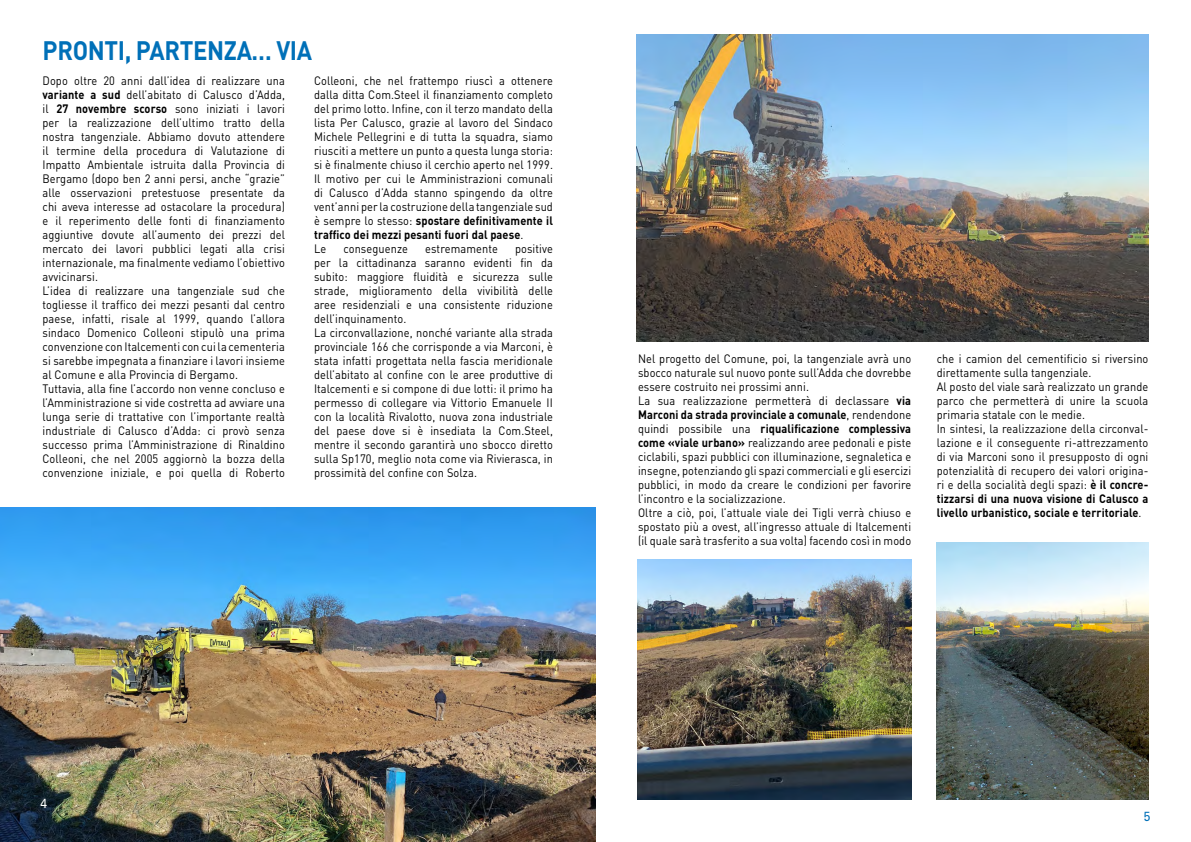
<style>
.page{position:relative;width:1191px;height:842px;background:#fff}
.page>*{position:absolute;margin:0;border:0;box-sizing:border-box;transform-origin:0 0}
.t1{font:700 26.4px "DIN Pro";letter-spacing:-.015em;color:#0070b8;scale:.91 1}
.t2{font:13.2px "Zurich BT";color:#fff;scale:.91 1}
.t3{font:13.2px "Zurich BT";color:#0070b8;scale:.91 1}
.t4{font:12.1px/14px "DIN Pro";letter-spacing:.01em;color:#000;scale:.91 1}
.s1{font-weight:700}
</style>
<div class="page">
<img style="left:0;top:508px;width:595px;height:334px">
<img style="left:636px;top:34px;width:512px;height:308px">
<img style="left:637px;top:560px;width:274px;height:239px">
<img style="left:936px;top:543px;width:212px;height:256px">
<h1 class="t1" style="left:43px;top:33px;width:298px">PRONTI, PARTENZA… VIA</h1>
<p class="t4" style="left:43px;top:73px;width:268px">Dopo oltre 20 anni dall’idea di realizzare una <span class="s1">variante a sud</span> dell’abitato di Calusco d’Adda, il <span class="s1">27 novembre scorso</span> sono iniziati i lavori per la realizzazione dell’ultimo tratto della nostra tangenziale. Abbiamo dovuto attendere il termine della procedura di Valutazione di Impatto Ambientale istruita dalla Provincia di Bergamo (dopo ben 2 anni persi, anche “grazie” alle osservazioni pretestuose presentate da chi aveva interesse ad ostacolare la procedura) e il reperimento delle fonti di finanziamento aggiuntive dovute all’aumento dei prezzi del mercato dei lavori pubblici legati alla crisi internazionale, ma finalmente vediamo l’obiettivo avvicinarsi.<br>L’idea di realizzare una tangenziale sud che togliesse il traffico dei mezzi pesanti dal centro paese, infatti, risale al 1999, quando l’allora sindaco Domenico Colleoni stipulò una prima convenzione con Italcementi con cui la cementeria si sarebbe impegnata a finanziare i lavori insieme al Comune e alla Provincia di Bergamo.<br>Tuttavia, alla fine l’accordo non venne concluso e l’Amministrazione si vide costretta ad avviare una lunga serie di trattative con l’importante realtà industriale di Calusco d’Adda: ci provò senza successo prima l’Amministrazione di Rinaldino Colleoni, che nel 2005 aggiornò la bozza della convenzione iniziale, e poi quella di Roberto</p>
<p class="t4" style="left:314px;top:73px;width:264px">Colleoni, che nel frattempo riuscì a ottenere dalla ditta Com.Steel il finanziamento completo del primo lotto. Infine, con il terzo mandato della lista Per Calusco, grazie al lavoro del Sindaco Michele Pellegrini e di tutta la squadra, siamo riusciti a mettere un punto a questa lunga storia: si è finalmente chiuso il cerchio aperto nel 1999.<br>Il motivo per cui le Amministrazioni comunali di Calusco d’Adda stanno spingendo da oltre vent’anni per la costruzione della tangenziale sud è sempre lo stesso: <span class="s1">spostare definitivamente il traffico dei mezzi pesanti fuori dal paese</span>.<br>Le</p>
<p class="t4" style="left:314px;top:241px;width:264px;text-indent:201px">positive per la cittadinanza saranno evidenti fin da subito: maggiore fluidità e sicurezza sulle strade, miglioramento della vivibilità delle aree residenziali e una consistente riduzione dell’inquinamento.<br>La circonvallazione, nonché variante alla strada provinciale 166 che corrisponde a via Marconi, è stata infatti progettata nella fascia meridionale dell’abitato al confine con le aree produttive di Italcementi e si compone di due lotti: il primo ha permesso di collegare via Vittorio Emanuele II con la località Rivalotto, nuova zona industriale del paese dove si è insediata la Com.Steel, mentre il secondo garantirà uno sbocco diretto sulla Sp170, meglio nota come via Rivierasca, in prossimità del confine con Solza.</p>
<p class="t4" style="left:343px;top:241px;width:73px">conseguenze</p>
<p class="t4" style="left:425px;top:241px;width:81px">estremamente</p>
<p class="t4" style="left:638px;top:351px;width:302px">Nel progetto del Comune, poi, la tangenziale avrà uno sbocco naturale sul nuovo ponte sull’Adda che dovrebbe essere costruito nei prossimi anni.<br>La sua realizzazione permetterà di declassare <span class="s1">via Marconi da strada provinciale a comunale</span>, rendendone quindi possibile una <span class="s1">riqualificazione complessiva come «viale urbano»</span> realizzando aree pedonali e piste ciclabili, spazi pubblici con illuminazione, segnaletica e insegne, potenziando gli spazi commerciali e gli esercizi pubblici, in modo da creare le condizioni per favorire l’incontro e la socializzazione.<br>Oltre a ciò, poi, l’attuale viale dei Tigli verrà chiuso e spostato più a ovest, all’ingresso attuale di Italcementi (il quale sarà trasferito a sua volta) facendo così in modo</p>
<p class="t4" style="left:936px;top:351px;width:234px">che i camion del cementificio si riversino direttamente sulla tangenziale.<br>Al posto del viale sarà realizzato un grande parco che permetterà di unire la scuola primaria statale con le medie.<br>In sintesi, la realizzazione della circonval&shy;lazione e il conseguente ri-attrezzamento di via Marconi sono il presupposto di ogni potenzialità di recupero dei valori origina&shy;ri e della socialità degli spazi: <span class="s1">è il concre&shy;tizzarsi di una nuova visione di Calusco a livello urbanistico, sociale e territoriale</span>.</p>
<p class="t2" style="left:41px;top:796px;width:9px">4</p>
<p class="t3" style="left:1143px;top:809px;width:9px">5</p>
</div>
